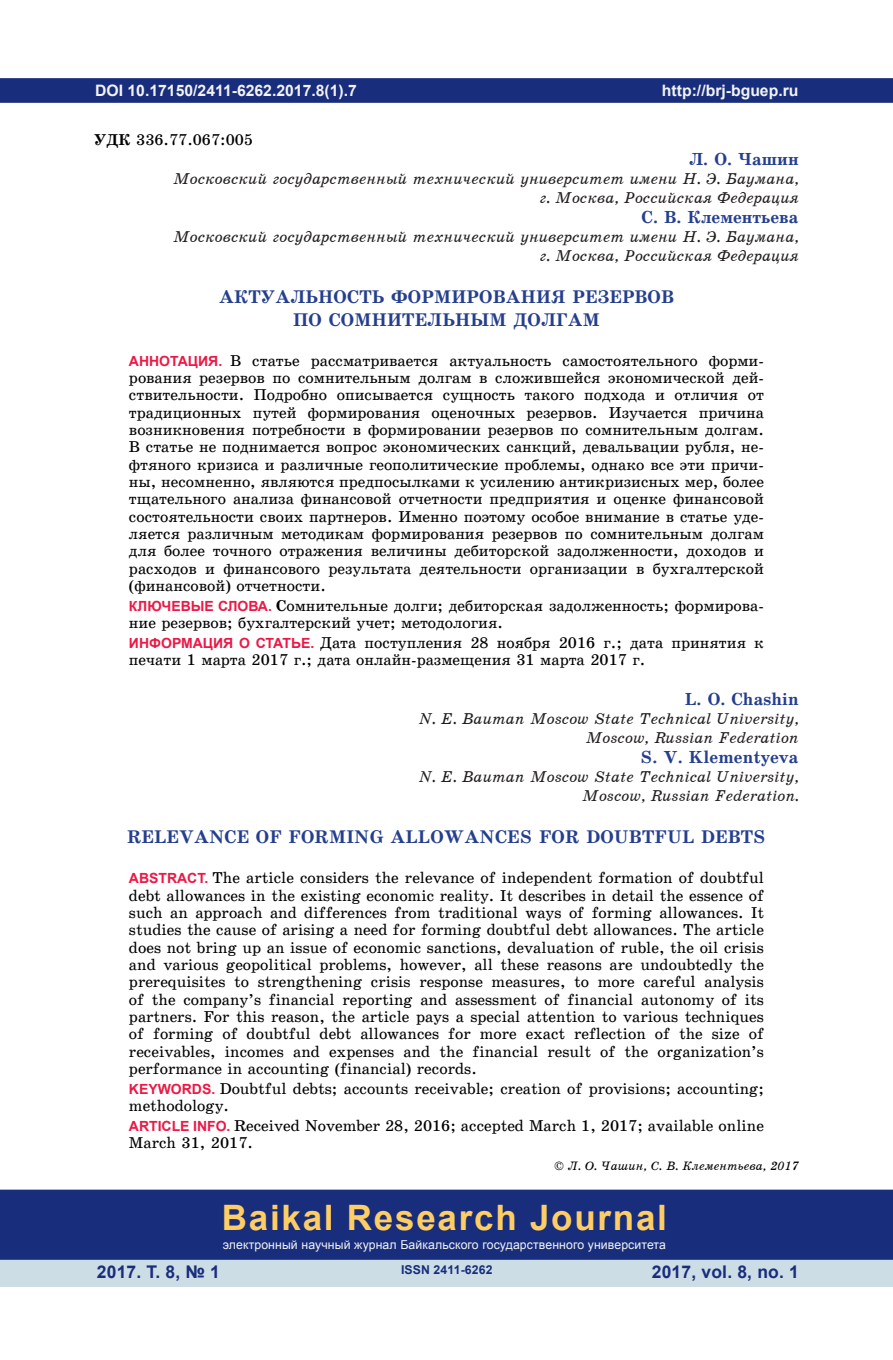
<style>
.page{position:relative;width:893px;height:1360px;background:#fff}
.page>*{position:absolute;margin:0;border:0;box-sizing:border-box;transform-origin:0 0}
.t1{font:700 35px "Arial";letter-spacing:.05em;color:#fecd64}
.t2{font:18.38px/22.2px "School Book C Bold";letter-spacing:.01em;color:#253f8e;text-align:center}
.t3{font:17.5px "School Book C Bold";color:#253f8e}
.t4{font:700 17.5px "Arial";letter-spacing:.01em;color:#182d7c}
.t5{font:15.75px/17.3px "School Book C";color:#000}
.t6{font:15.75px/18.9px "School Book C Italic";color:#231f20;text-align:right}
.t7{font:700 15.75px "Arial";color:#f2f3f4}
.t8{font:12.25px "Arial";letter-spacing:.01em;color:#f2f3f4}
.t9{font:12.25px "School Book C Italic";color:#000}
.t10{font:700 12.25px "Arial";letter-spacing:.01em;color:#182d7c}
.s1{font-family:"School Book C Bold"}
.s2{font-family:"Arial";font-weight:700;font-size:14px;color:#ed1845}
</style>
<div class="page">
<div style="left:0;top:78px;width:893px;height:25px;background:#182d7c;border:2px solid #182d7c"></div>
<svg style="left:892px;top:78px;width:1px;height:25px"></svg>
<div style="left:0;top:1258px;width:893px;height:28px;background:#cddde6"></div>
<div style="left:0;top:1189px;width:893px;height:70px;background:#182d7c;border:2px solid #182d7c"></div>
<p class="t7" style="left:95px;top:79px;width:263px">DOI 10.17150/2411-6262.2017.8(1).7</p>
<p class="t5" style="left:94px;top:131px;width:160px"><span class="s1">УДК</span> 336.77.067:005</p>
<p class="t7" style="left:662px;top:79px;width:138px">http://brj-bguep.ru</p>
<p class="t3" style="left:689px;top:150px;width:111px">Л. О. Чашин</p>
<p class="t6" style="left:173px;top:169px;width:627px">Московский государственный технический университет имени Н. Э. Баумана, г. Москва, Российская Федерация</p>
<p class="t3" style="left:641px;top:208px;width:159px">С. В. Клементьева</p>
<p class="t6" style="left:173px;top:227px;width:627px">Московский государственный технический университет имени Н. Э. Баумана, г. Москва, Российская Федерация</p>
<p class="t2" style="left:219px;top:286px;width:456px">АКТУАЛЬНОСТЬ ФОРМИРОВАНИЯ РЕЗЕРВОВ<br>ПО СОМНИТЕЛЬНЫМ ДОЛГАМ</p>
<p class="t5" style="left:129px;top:352px;width:636px;text-align:justify"><span class="s2">АННОТАЦИЯ.</span> В статье рассматривается актуальность самостоятельного форми&shy;рования резервов по сомнительным долгам в сложившейся экономической дей&shy;ствительности. Подробно описывается сущность такого подхода и отличия от традиционных путей формирования оценочных резервов. Изучается причина возникновения потребности в формировании резервов по сомнительным долгам.<br>В статье не поднимается вопрос экономических санкций, девальвации рубля, не&shy;фтяного кризиса и различные геополитические проблемы, однако все эти причи&shy;ны, несомненно, являются предпосылками к усилению антикризисных мер, более тщательного анализа финансовой отчетности предприятия и оценке финансовой состоятельности своих партнеров. Именно поэтому особое внимание в статье уде&shy;ляется различным методикам формирования резервов по сомнительным долгам для более точного отражения величины дебиторской задолженности, доходов и расходов и финансового результата деятельности организации в бухгалтерской (финансовой) отчетности.</p>
<p class="t5" style="left:129px;top:597px;width:636px"><span class="s2">КЛЮЧЕВЫЕ СЛОВА.</span> <span class="s1">С</span>омнительные долги; дебиторская задолженность; формирова&shy;ние резервов; бухгалтерский учет; методология.</p>
<p class="t5" style="left:129px;top:634px;width:636px"><span class="s2">ИНФОРМАЦИЯ О СТАТЬЕ.</span> Дата поступления 28 ноября 2016 г.; дата принятия к печати 1 марта 2017 г.; дата онлайн-размещения 31 марта 2017 г.</p>
<p class="t3" style="left:685px;top:690px;width:115px">L. O. Chashin</p>
<p class="t6" style="left:419px;top:709px;width:381px">N. E. Bauman Moscow State Technical University,<br>Moscow, Russian Federation</p>
<p class="t3" style="left:640px;top:748px;width:160px">S. V. Klementyeva</p>
<p class="t6" style="left:419px;top:767px;width:381px">N. E. Bauman Moscow State Technical University,<br>Moscow, Russian Federation.</p>
<p class="t2" style="left:127px;top:826px;width:640px">RELEVANCE OF FORMING ALLOWANCES FOR DOUBTFUL DEBTS</p>
<p class="t5" style="left:129px;top:869px;width:637px;text-align:justify"><span class="s2">ABSTRACT.</span> The article considers the relevance of independent formation of doubtful debt allowances in the existing economic reality. It describes in detail the essence of such an approach and differences from traditional ways of forming allowances. It studies the cause of arising a need for forming doubtful debt allowances. The article does not bring up an issue of economic sanctions, devaluation of ruble, the oil crisis and various geopolitical problems, however, all these reasons are undoubtedly the prerequisites to strengthening crisis response measures, to more careful analysis of the company’s financial reporting and assessment of financial autonomy of its partners. For this reason, the article pays a special attention to various techniques of forming of doubtful debt allowances for more exact reflection of the size of receivables, incomes and expenses and the financial result of the organization’s performance in accounting (financial) records.</p>
<p class="t5" style="left:129px;top:1079px;width:636px"><span class="s2">KEYWORDS.</span> Doubtful debts; accounts receivable; creation of provisions; accounting; methodology.</p>
<p class="t5" style="left:129px;top:1117px;width:636px"><span class="s2">ARTICLE INFO.</span> Received November 28, 2016; accepted March 1, 2017; available online<br>March 31, 2017.</p>
<p class="t9" style="left:554px;top:1159px;width:246px">© Л. О. Чашин, С. В. Клементьева, 2017</p>
<h1 class="t1" style="left:222px;top:1193px;width:447px">Baikal Research Journal</h1>
<p class="t8" style="left:223px;top:1236px;width:445px">электронный научный журнал Байкальского государственного университета</p>
<p class="t4" style="left:97px;top:1259px;width:125px">2017. Т. 8, № 1</p>
<p class="t4" style="left:652px;top:1259px;width:149px">2017, vol. 8, no. 1</p>
<p class="t10" style="left:401px;top:1261px;width:93px">ISSN 2411-6262</p>
</div>
